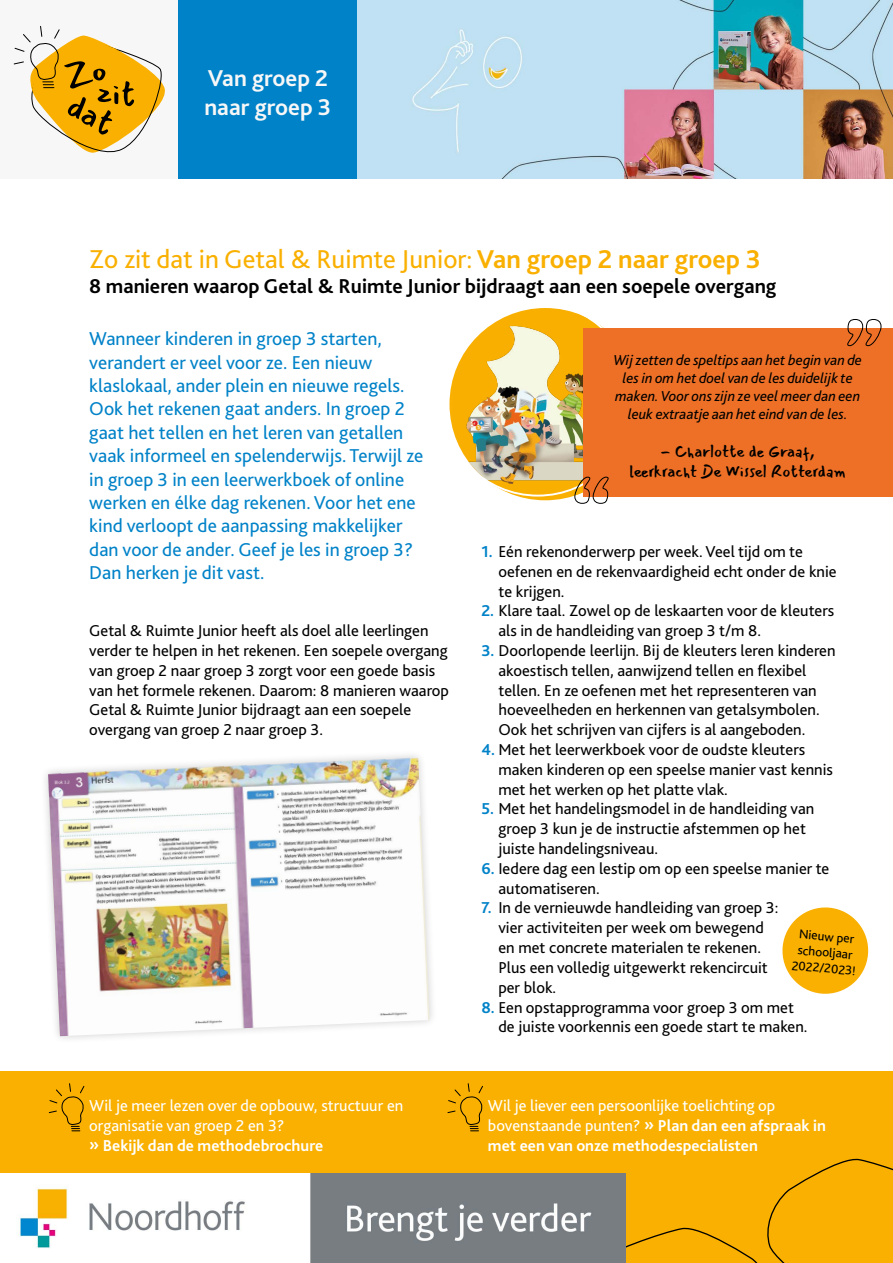
<style>
.page{position:relative;width:893px;height:1263px;background:#fff}
.page>*{position:absolute;margin:0;border:0;box-sizing:border-box;transform-origin:0 0}
.t1{font:27px "Bliss 2";color:#f9b000}
.t2{font:700 24px/28.8px "Bliss 2";color:#f7f7f7}
.t3{font:700 21px "Bliss 2";color:#000}
.t4{font:19.5px/23.4px "Bliss 2";color:#0082c8}
.t5{font:16.5px/19.8px "Bliss 2";color:#000}
.t6{font:16.5px/19.8px "Bliss 2";color:#fff}
.t7{font:16.5px/19.8px "Mansalva";color:#000;text-align:center}
.t8{font:700 16.5px "Bliss 2";color:#fff}
.t9{font:italic 15px/18px "Bliss 2";color:#000;text-align:center}
.t10{font:13.2px/15.8px "Bliss 2";color:#000;text-align:center}
.s1{font-weight:700}
.s2{font-weight:700;color:#0082c8}
</style>
<div class="page">
<img style="left:453px;top:308px;width:149px;height:186px">
<img style="left:357px;top:0;width:536px;height:179px">
<div style="left:0;top:0;width:179px;height:179px;background:#f7f7f7"></div>
<div style="left:179px;top:0;width:178px;height:179px;background:#0082c8"></div>
<svg style="left:14px;top:26px;width:151px;height:127px"></svg>
<div style="left:583px;top:328px;width:310px;height:168px;background:#ee7026"></div>
<svg style="left:847px;top:319px;width:35px;height:27px"></svg>
<svg style="left:574px;top:476px;width:35px;height:28px"></svg>
<img style="left:48px;top:758px;width:382px;height:278px">
<div style="left:0;top:1071px;width:893px;height:192px;background:#f9b000"></div>
<svg style="left:49px;top:1083px;width:35px;height:48px"></svg>
<svg style="left:448px;top:1083px;width:35px;height:48px"></svg>
<svg style="left:593px;top:1159px;width:300px;height:104px"></svg>
<img style="left:0;top:1174px;width:625px;height:89px">
<svg style="left:782px;top:907px;width:87px;height:87px"></svg>
<h2 class="t2" style="left:204px;top:63px;width:128px">Van groep 2 naar groep 3</h2>
<h1 class="t1" style="left:89px;top:242px;width:673px">Zo zit dat in Getal &amp; Ruimte Junior: <span class="s1">Van groep 2 naar groep 3</span></h1>
<p class="t3" style="left:89px;top:273px;width:689px">8 manieren waarop Getal &amp; Ruimte Junior bijdraagt aan een soepele overgang</p>
<p class="t4" style="left:89px;top:327px;width:336px">Wanneer kinderen in groep 3 starten, verandert er veel voor ze. Een nieuw klaslokaal, ander plein en nieuwe regels.<br>Ook het rekenen gaat anders. In groep 2 gaat het tellen en het leren van getallen vaak informeel en spelenderwijs. Terwijl ze in groep 3 in een leerwerkboek of online werken en élke dag rekenen. Voor het ene kind verloopt de aanpassing makkelijker dan voor de ander. Geef je les in groep 3?<br>Dan herken je dit vast.</p>
<p class="t9" style="left:613px;top:351px;width:250px">Wij zetten de speltips aan het begin van de les in om het doel van de les duidelijk te maken. Voor ons zijn ze veel meer dan een leuk extraatje aan het eind van de les.</p>
<p class="t7" style="left:630px;top:441px;width:218px">- Charlotte de Graaf, leerkracht De Wissel Rotterdam</p>
<p class="t5" style="left:498px;top:541px;width:340px;text-indent:-17px"><span class="s2">1.</span> Eén rekenonderwerp per week. Veel tijd om te oefenen en de rekenvaardigheid echt onder de knie te krijgen.</p>
<p class="t5" style="left:498px;top:601px;width:337px;text-indent:-17px"><span class="s2">2.</span> Klare taal. Zowel op de leskaarten voor de kleuters als in de handleiding van groep 3 t/m 8.</p>
<p class="t5" style="left:498px;top:640px;width:339px;text-indent:-17px"><span class="s2">3.</span> Doorlopende leerlijn. Bij de kleuters leren kinderen akoestisch tellen, aanwijzend tellen en flexibel tellen. En ze oefenen met het representeren van hoeveelheden en herkennen van getalsymbolen.<br>Ook het schrijven van cijfers is al aangeboden.</p>
<p class="t5" style="left:498px;top:739px;width:336px;text-indent:-17px"><span class="s2">4.</span> Met het leerwerkboek voor de oudste kleuters maken kinderen op een speelse manier vast kennis met het werken op het platte vlak.</p>
<p class="t5" style="left:498px;top:799px;width:317px;text-indent:-17px"><span class="s2">5.</span> Met het handelingsmodel in de handleiding van groep 3 kun je de instructie afstemmen op het juiste handelingsniveau.</p>
<p class="t5" style="left:498px;top:858px;width:332px;text-indent:-17px"><span class="s2">6.</span> Iedere dag een lestip om op een speelse manier te automatiseren.</p>
<p class="t5" style="left:498px;top:898px;width:281px;text-indent:-17px"><span class="s2">7.</span> In de vernieuwde handleiding van groep 3: vier activiteiten per week om bewegend en met concrete materialen te rekenen.<br>Plus een volledig uitgewerkt rekencircuit per blok.</p>
<p class="t5" style="left:498px;top:997px;width:311px;text-indent:-17px"><span class="s2">8.</span> Een opstapprogramma voor groep 3 om met de juiste voorkennis een goede start te maken.</p>
<p class="t5" style="left:89px;top:620px;width:361px">Getal &amp; Ruimte Junior heeft als doel alle leerlingen verder te helpen in het rekenen. Een soepele overgang van groep 2 naar groep 3 zorgt voor een goede basis van het formele rekenen. Daarom: 8 manieren waarop Getal &amp; Ruimte Junior bijdraagt aan een soepele overgang van groep 2 naar groep 3.</p>
<p class="t10" style="left:795px;top:925px;width:66px;rotate:5deg">Nieuw per schooljaar<br>2022/2023!</p>
<p class="t6" style="left:89px;top:1095px;width:316px">Wil je meer lezen over de opbouw, structuur en organisatie van groep 2 en 3?</p>
<p class="t8" style="left:89px;top:1135px;width:235px">» Bekijk dan de methodebrochure</p>
<p class="t6" style="left:488px;top:1095px;width:339px">Wil je liever een persoonlijke toelichting op bovenstaande punten? <span class="s1">» Plan dan een afspraak in met een van onze methodespecialisten</span></p>
</div>
